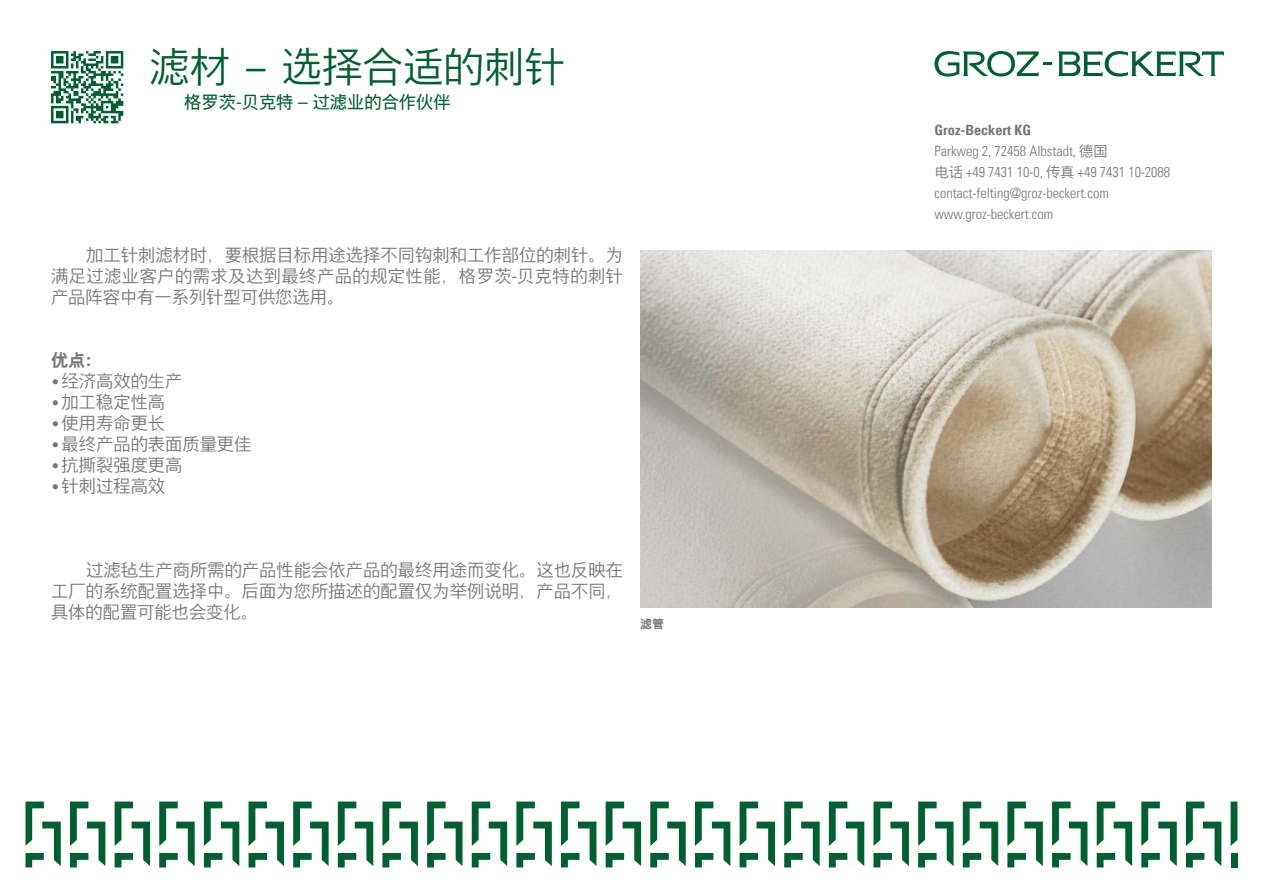
<style>
.page{position:relative;width:1263px;height:893px;background:#fff}
.page>*{position:absolute;margin:0;border:0;box-sizing:border-box;transform-origin:0 0}
.t1{font:300 40.5px "Nimbus Sans Global";color:#006032}
.t2{font:300 17.25px/21px "Nimbus Sans Global";color:#757574;text-align:justify}
.t3{font:17.25px "Nimbus Sans Global";color:#006032}
.t4{font:700 17.25px "Nimbus Sans Global";color:#757574}
.t5{font:14.25px/21px "Univers Com 47 Light Cond";color:#757574}
.t6{font:14.25px "Univers Com 67 Bold Cond";color:#757574}
.t7{font:700 12px "Nimbus Sans Global";color:#757574}
.s1{font-family:"Univers Com 47 Light Cond";font-weight:400;font-size:14.25px}
.s2{font-family:"Nimbus Sans Global";font-weight:300}
</style>
<div class="page">
<svg style="left:1058px;top:51px;width:166px;height:26px"></svg>
<svg style="left:934px;top:51px;width:117px;height:26px"></svg>
<svg style="left:26px;top:801px;width:35px;height:66px"></svg>
<svg style="left:70px;top:801px;width:35px;height:66px"></svg>
<svg style="left:115px;top:801px;width:35px;height:66px"></svg>
<svg style="left:159px;top:801px;width:36px;height:66px"></svg>
<svg style="left:204px;top:801px;width:35px;height:66px"></svg>
<svg style="left:249px;top:801px;width:35px;height:66px"></svg>
<svg style="left:293px;top:801px;width:36px;height:66px"></svg>
<svg style="left:338px;top:801px;width:35px;height:66px"></svg>
<svg style="left:382px;top:801px;width:36px;height:66px"></svg>
<svg style="left:427px;top:801px;width:35px;height:66px"></svg>
<svg style="left:472px;top:801px;width:35px;height:66px"></svg>
<svg style="left:516px;top:801px;width:36px;height:66px"></svg>
<svg style="left:561px;top:801px;width:35px;height:66px"></svg>
<svg style="left:606px;top:801px;width:35px;height:66px"></svg>
<svg style="left:650px;top:801px;width:36px;height:66px"></svg>
<svg style="left:695px;top:801px;width:35px;height:66px"></svg>
<svg style="left:740px;top:801px;width:35px;height:66px"></svg>
<svg style="left:784px;top:801px;width:36px;height:66px"></svg>
<svg style="left:829px;top:801px;width:35px;height:66px"></svg>
<svg style="left:873px;top:801px;width:36px;height:66px"></svg>
<svg style="left:918px;top:801px;width:35px;height:66px"></svg>
<svg style="left:963px;top:801px;width:35px;height:66px"></svg>
<svg style="left:1007px;top:801px;width:36px;height:66px"></svg>
<svg style="left:1052px;top:801px;width:35px;height:66px"></svg>
<svg style="left:1097px;top:801px;width:35px;height:66px"></svg>
<svg style="left:1141px;top:801px;width:36px;height:66px"></svg>
<svg style="left:1186px;top:801px;width:35px;height:66px"></svg>
<svg style="left:1230px;top:801px;width:7px;height:45px"></svg>
<div style="left:1230px;top:853px;width:7px;height:14px;background:#006032"></div>
<svg style="left:51px;top:51px;width:72px;height:72px"></svg>
<img style="left:640px;top:250px;width:572px;height:357px">
<h1 class="t1" style="left:149px;top:43px;width:417px">滤材 – 选择合适的刺针</h1>
<p class="t3" style="left:184px;top:92px;width:268px">格罗茨-贝克特 – 过滤业的合作伙伴</p>
<p class="t2" style="left:51px;top:244px;width:574px;text-indent:35px">加工针刺滤材时，要根据目标用途选择不同钩刺和工作部位的刺针。为满足过滤业客户的需求及达到最终产品的规定性能，格罗茨-贝克特的刺针产品阵容中有一系列针型可供您选用。</p>
<p class="t4" style="left:51px;top:350px;width:42px">优点:</p>
<p class="t2" style="left:51px;top:370px;width:133px"><span class="s1">•</span>经济高效的生产</p>
<p class="t2" style="left:51px;top:391px;width:116px"><span class="s1">•</span>加工稳定性高</p>
<p class="t2" style="left:51px;top:412px;width:116px"><span class="s1">•</span>使用寿命更长</p>
<p class="t2" style="left:51px;top:433px;width:202px"><span class="s1">•</span>最终产品的表面质量更佳</p>
<p class="t2" style="left:51px;top:454px;width:133px"><span class="s1">•</span>抗撕裂强度更高</p>
<p class="t2" style="left:51px;top:475px;width:116px"><span class="s1">•</span>针刺过程高效</p>
<p class="t2" style="left:51px;top:559px;width:574px;text-indent:35px">过滤毡生产商所需的产品性能会依产品的最终用途而变化。这也反映在工厂的系统配置选择中。后面为您所描述的配置仅为举例说明，产品不同，具体的配置可能也会变化。</p>
<p class="t7" style="left:640px;top:617px;width:25px">滤管</p>
<p class="t6" style="left:934px;top:121px;width:98px">Groz-Beckert KG</p>
<p class="t5" style="left:934px;top:140px;width:237px">Parkweg 2, 72458 Albstadt, <span class="s2">德国<br>电话</span> +49 7431 10-0, <span class="s2">传真</span> +49 7431 10-2088 contact-felting@groz-beckert.com www.groz-beckert.com</p>
</div>
